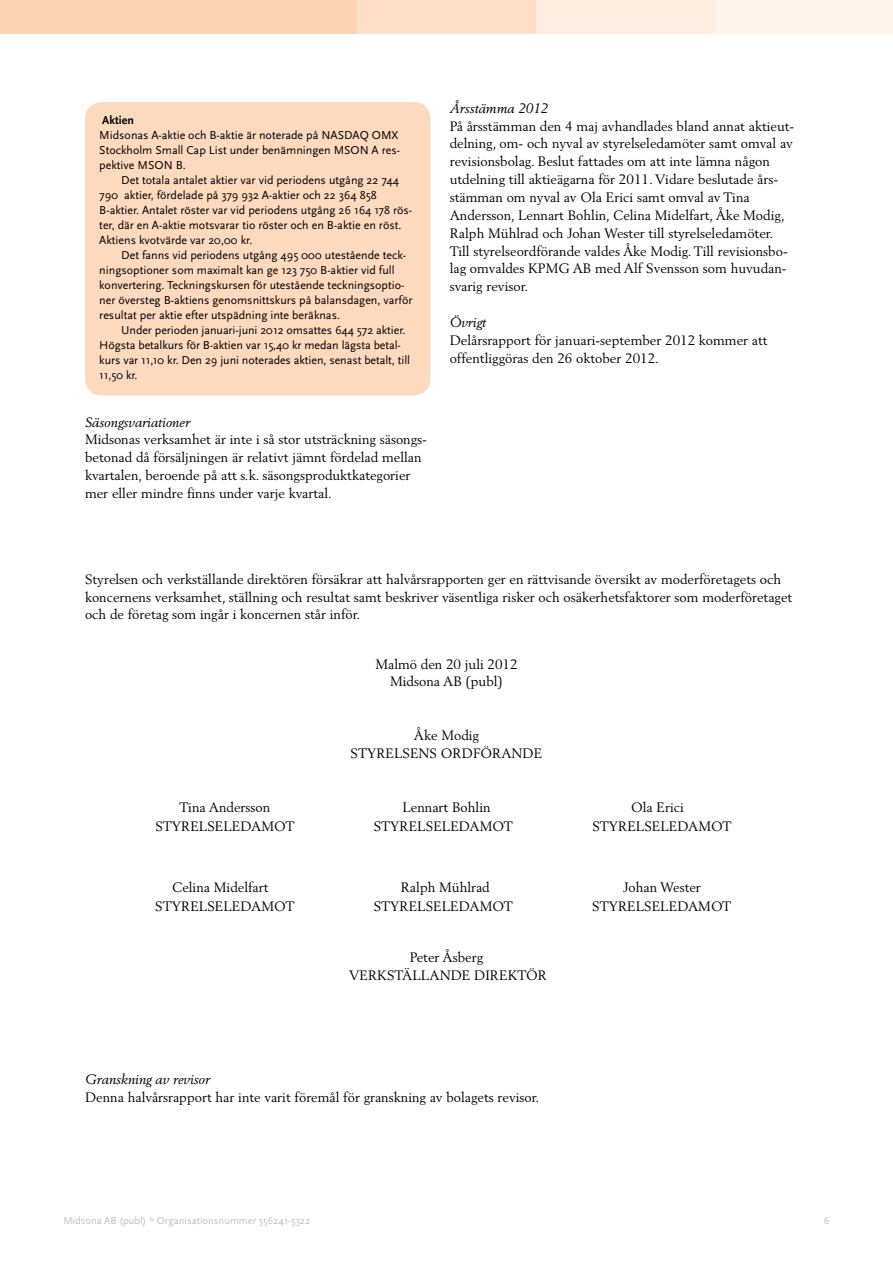
<style>
.page{position:relative;width:893px;height:1263px;background:#fff}
.page>*{position:absolute;margin:0;border:0;box-sizing:border-box;transform-origin:0 0}
.t1{font:13.5px/17.9px "Berling LT Std";color:#000}
.t2{font:italic 13.5px "Berling LT Std";color:#000}
.t3{font:12px/15px "Scala Sans OT";color:#000}
.t4{font:700 12px "Scala Sans OT";color:#000}
.t5{font:10.5px "Scala Sans OT";color:#bcbec0}
</style>
<div class="page">
<div style="left:714px;top:0;width:179px;height:34px;background:#fff5ee"></div>
<div style="left:536px;top:0;width:178px;height:34px;background:#ffeee1"></div>
<div style="left:0;top:0;width:357px;height:34px;background:#fdd3b3"></div>
<div style="left:357px;top:0;width:179px;height:34px;background:#fee0c9"></div>
<div style="left:85px;top:102px;width:346px;height:293px;background:#fdd9be;border-radius:17px"></div>
<p class="t4" style="left:102px;top:113px;width:33px">Aktien</p>
<p class="t3" style="left:99px;top:127px;width:302px">Midsonas A-aktie och B-aktie är noterade på NASDAQ OMX<br>Stockholm Small Cap List under benämningen MSON A res&shy;pektive MSON B.</p>
<p class="t3" style="left:99px;top:172px;width:314px;text-indent:22px">Det totala antalet aktier var vid periodens utgång 22 744<br>790 aktier, fördelade på 379 932 A-aktier och 22 364 858<br>B-aktier. Antalet röster var vid periodens utgång 26 164 178 rös&shy;ter, där en A-aktie motsvarar tio röster och en B-aktie en röst.<br>Aktiens kvotvärde var 20,00 kr.</p>
<p class="t3" style="left:99px;top:247px;width:315px;text-indent:22px">Det fanns vid periodens utgång 495 000 utestående teck&shy;ningsoptioner som maximalt kan ge 123 750 B-aktier vid full konvertering. Teckningskursen för utestående teckningsoptio&shy;ner översteg B-aktiens genomsnittskurs på balansdagen, varför resultat per aktie efter utspädning inte beräknas.</p>
<p class="t3" style="left:99px;top:322px;width:312px;text-indent:22px">U nder perioden januari-juni 2012 omsattes 644 572 aktier.<br>Högsta betalkurs för B-aktien var 15,40 kr medan lägsta betal&shy;kurs var 11,10 kr. Den 29 juni noterades aktien, senast betalt, till 11,50 kr.</p>
<p class="t2" style="left:85px;top:414px;width:106px">Säsongsvariationer</p>
<p class="t1" style="left:85px;top:431px;width:343px">Midsonas verksamhet är inte i så stor utsträckning säsongs&shy;betonad då försäljningen är relativt jämnt fördelad mellan kvartalen, beroende på att s.k. säsongsproduktkategorier mer eller mindre finns under varje kvartal.</p>
<p class="t2" style="left:450px;top:100px;width:100px">Årsstämma 2012</p>
<p class="t1" style="left:450px;top:117px;width:346px">På årsstämman den 4 maj avhandlades bland annat aktieut&shy;delning, om- och nyval av styrelseledamöter samt omval av revisionsbolag. Beslut fattades om att inte lämna någon utdelning till aktieägarna för 2011. Vidare beslutade års&shy;stämman om nyval av Ola Erici samt omval av Tina Andersson, Lennart Bohlin, Celina Midelfart, Åke Modig, Ralph Mühlrad och Johan Wester till styrelseledamöter.<br>Till styrelseordförande valdes Åke Modig. Till revisionsbo&shy;lag omvaldes KPMG AB med Alf Svensson som huvudan&shy;svarig revisor.</p>
<p class="t2" style="left:450px;top:314px;width:38px">Övrigt</p>
<p class="t1" style="left:450px;top:331px;width:319px">Delårsrapport för januari-september 2012 kommer att offentliggöras den 26 oktober 2012.</p>
<p class="t1" style="left:85px;top:570px;width:709px">Styrelsen och verkställande direktören försäkrar att halvårsrapporten ger en rättvisande översikt av moderföretagets och koncernens verksamhet, ställning och resultat samt beskriver väsentliga risker och osäkerhetsfaktorer som moderföretaget och de företag som ingår i koncernen står inför.</p>
<p class="t1" style="left:375px;top:655px;width:144px;text-align:center">Malmö den 20 juli 2012<br>Midsona AB (publ)</p>
<p class="t1" style="left:351px;top:726px;width:193px;text-align:center">Åke Modig<br>STYRELSENS ORDFÖRANDE</p>
<p class="t1" style="left:180px;top:798px;width:92px">Tina Andersson</p>
<p class="t1" style="left:402px;top:798px;width:90px">Lennart Bohlin</p>
<p class="t1" style="left:631px;top:798px;width:54px">Ola Erici</p>
<p class="t1" style="left:155px;top:817px;width:141px">STYRELSELEDAMOT</p>
<p class="t1" style="left:374px;top:817px;width:141px">STYRELSELEDAMOT</p>
<p class="t1" style="left:592px;top:817px;width:141px">STYRELSELEDAMOT</p>
<p class="t1" style="left:172px;top:879px;width:98px">Celina Midelfart</p>
<p class="t1" style="left:401px;top:879px;width:91px">Ralph Mühlrad</p>
<p class="t1" style="left:623px;top:879px;width:79px">Johan Wester</p>
<p class="t1" style="left:155px;top:897px;width:141px">STYRELSELEDAMOT</p>
<p class="t1" style="left:374px;top:897px;width:141px">STYRELSELEDAMOT</p>
<p class="t1" style="left:592px;top:897px;width:141px">STYRELSELEDAMOT</p>
<p class="t1" style="left:349px;top:948px;width:199px;text-align:center">Peter Åsberg<br>VERKSTÄLLANDE DIREKTÖR</p>
<p class="t2" style="left:85px;top:1071px;width:126px">Granskning av revisor</p>
<p class="t1" style="left:85px;top:1088px;width:456px">Denna halvårsrapport har inte varit föremål för granskning av bolagets revisor.</p>
<p class="t5" style="left:63px;top:1215px;width:248px">Midsona AB (publ) * Organisationsnummer 556241-5322</p>
<p class="t5" style="left:824px;top:1215px;width:7px">6</p>
</div>
